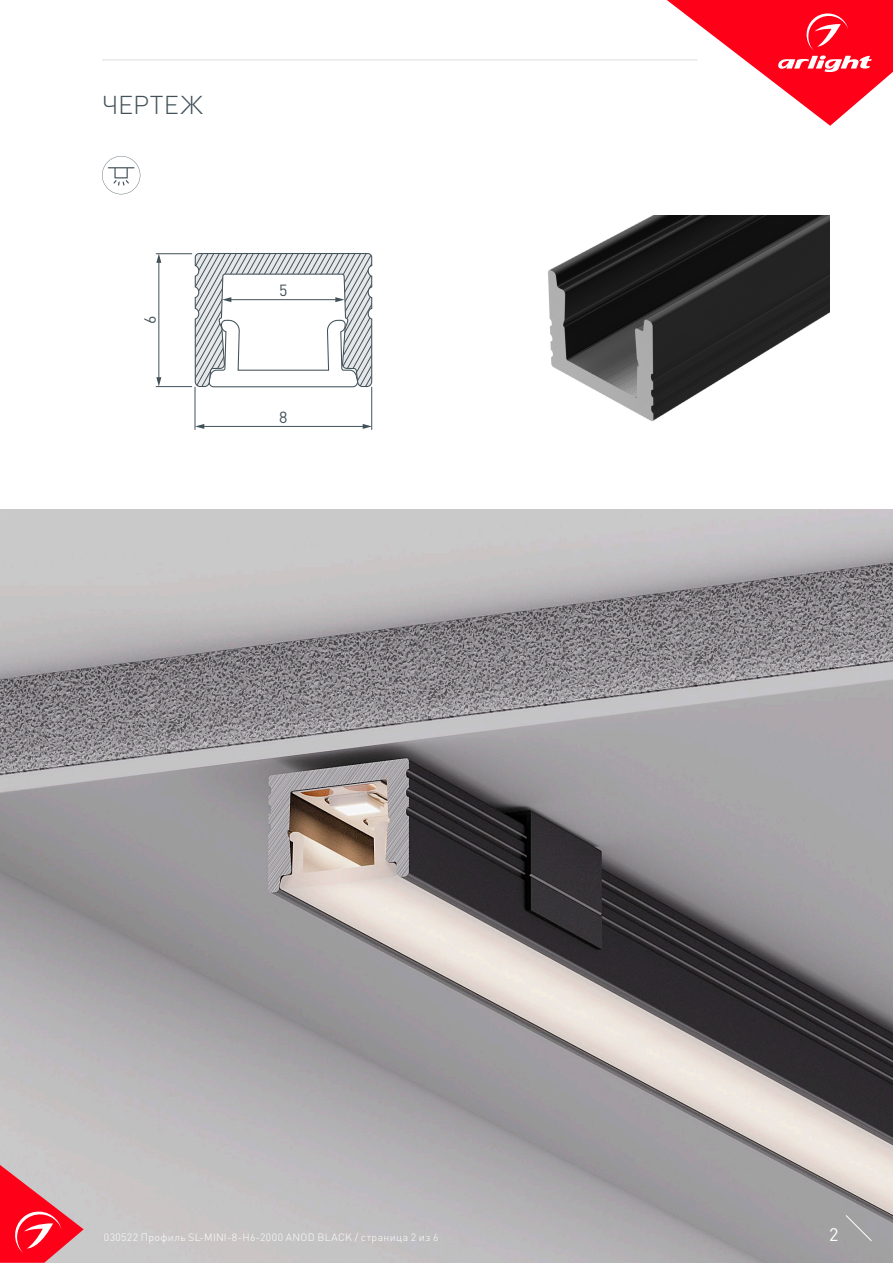
<style>
.page{position:relative;width:893px;height:1263px;background:#fff}
.page>*{position:absolute;margin:0;border:0;box-sizing:border-box;transform-origin:0 0}
.t1{font:300 25.5px "DIN Pro";letter-spacing:.01em;color:#425159}
.t2{font:18px "DIN Pro";color:#fff}
.t3{font:16.05px "DIN Pro";color:#425159}
.t4{font:300 10.5px "DIN Pro";letter-spacing:.035em;color:#fff}
</style>
<div class="page">
<img style="left:0;top:510px;width:893px;height:753px">
<svg style="left:0;top:1165px;width:84px;height:98px;background:#e95d6a"></svg>
<svg style="left:845px;top:1215px;width:27px;height:26px"></svg>
<svg style="left:667px;top:0;width:226px;height:126px"></svg>
<hr style="left:102px;top:60px;width:595px;height:1px;background:#dcdddf">
<img style="left:548px;top:215px;width:281px;height:206px">
<svg style="left:102px;top:156px;width:38px;height:38px"></svg>
<hr style="left:156px;top:386px;width:36px;height:1px;background:#425159">
<hr style="left:156px;top:253px;width:36px;height:1px;background:#425159">
<hr style="left:159px;top:261px;width:1px;height:118px;background:#425159">
<svg style="left:156px;top:377px;width:5px;height:9px"></svg>
<svg style="left:156px;top:254px;width:5px;height:9px"></svg>
<svg style="left:194px;top:253px;width:179px;height:177px"></svg>
<p class="t1" style="left:102px;top:87px;width:102px">ЧЕРТЕЖ</p>
<h3 class="t3" style="left:139px;top:324px;width:10px;rotate:-90deg">6</h3>
<h3 class="t3" style="left:279px;top:279px;width:10px">5</h3>
<h3 class="t3" style="left:279px;top:406px;width:10px">8</h3>
<p class="t4" style="left:104px;top:1230px;width:336px">030522 Профиль SL-MINI-8-H6-2000 ANOD BLACK / страница 2 из 6</p>
<p class="t2" style="left:829px;top:1222px;width:11px">2</p>
</div>
